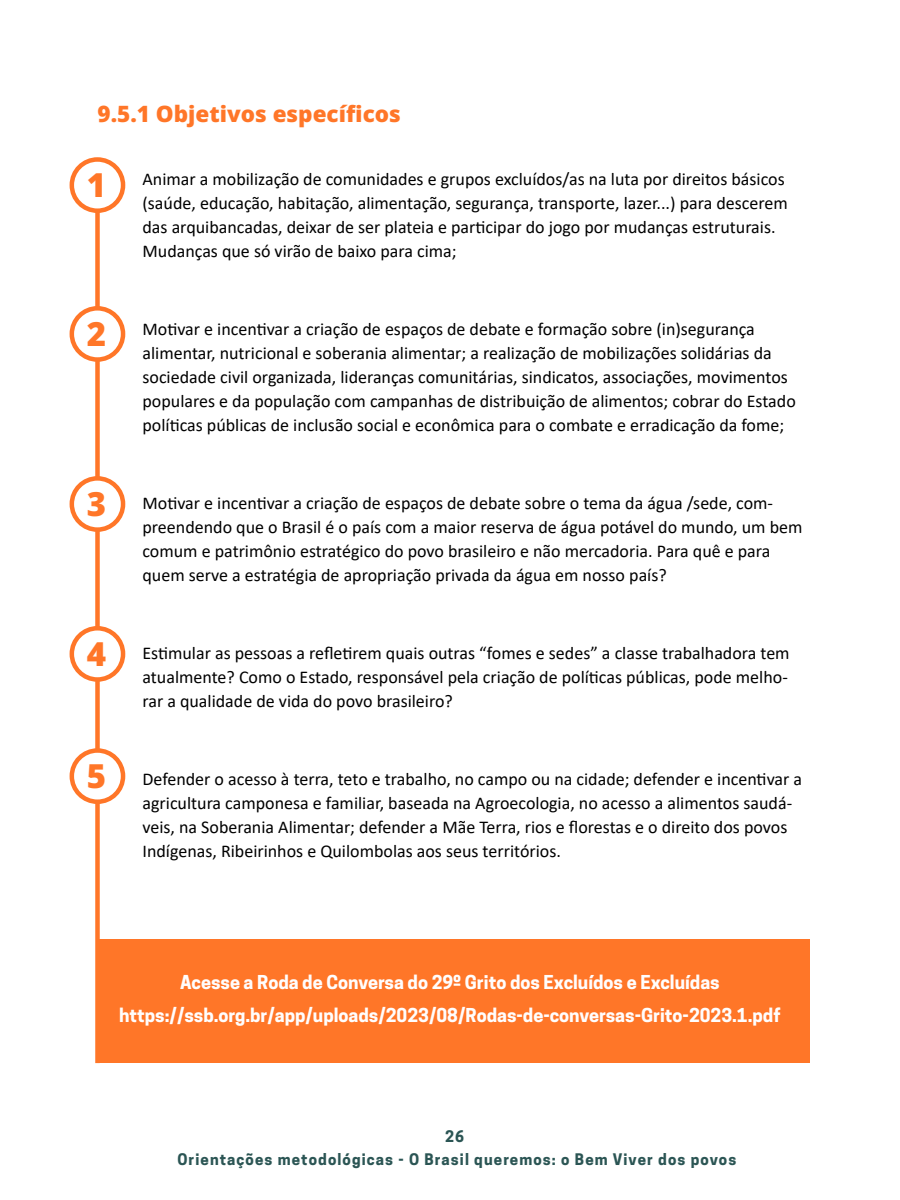
<style>
.page{position:relative;width:900px;height:1200px;background:#fff}
.page>*{position:absolute;margin:0;border:0;box-sizing:border-box;transform-origin:0 0}
.subtitulo{font:800 33px "Open Sans";color:#ff7628}
.subtitulo-2{font:800 22.5px "Open Sans";color:#ff7628}
.subtitulo-3{font:18px/24px "Calibri";color:#000}
.t1{font:700 18px "Cooper Hewitt";color:#fff}
.t2{font:700 15px/22.5px "Cooper Hewitt";letter-spacing:.075em;color:#2b5554;text-align:center}
</style>
<div class="page">
<div style="left:95px;top:164px;width:5px;height:899px;background:#ff7628"></div>
<div style="left:72px;top:159px;width:51px;height:52px;background:#fff;border-radius:50%"></div>
<div style="left:70px;top:157px;width:55px;height:56px;border:4px solid #ff7628;border-radius:50%"></div>
<div style="left:72px;top:308px;width:51px;height:52px;background:#fff;border-radius:50%"></div>
<div style="left:70px;top:306px;width:55px;height:56px;border:4px solid #ff7628;border-radius:50%"></div>
<div style="left:72px;top:478px;width:51px;height:52px;background:#fff;border-radius:50%"></div>
<div style="left:70px;top:476px;width:55px;height:56px;border:4px solid #ff7628;border-radius:50%"></div>
<div style="left:72px;top:628px;width:51px;height:52px;background:#fff;border-radius:50%"></div>
<div style="left:70px;top:626px;width:55px;height:56px;border:4px solid #ff7628;border-radius:50%"></div>
<div style="left:72px;top:751px;width:51px;height:51px;background:#fff;border-radius:50%"></div>
<div style="left:70px;top:748px;width:55px;height:56px;border:4px solid #ff7628;border-radius:50%"></div>
<div style="left:98px;top:940px;width:712px;height:123px;background:#ff7628"></div>
<p class="subtitulo-2" style="left:98px;top:98px;width:305px">9.5.1 Objetivos específicos</p>
<p class="subtitulo" style="left:87px;top:163px;width:21px">1</p>
<p class="subtitulo-3" style="left:142px;top:166px;width:647px">Animar a mobilização de comunidades e grupos excluídos/as na luta por direitos básicos (saúde, educação, habitação, alimentação, segurança, transporte, lazer...) para descerem das arquibancadas, deixar de ser plateia e participar do jogo por mudanças estruturais.<br>Mudanças que só virão de baixo para cima;</p>
<p class="subtitulo" style="left:87px;top:312px;width:21px">2</p>
<p class="subtitulo-3" style="left:142px;top:316px;width:655px">Motivar e incentivar a criação de espaços de debate e formação sobre (in)segurança alimentar, nutricional e soberania alimentar; a realização de mobilizações solidárias da sociedade civil organizada, lideranças comunitárias, sindicatos, associações, movimentos populares e da população com campanhas de distribuição de alimentos; cobrar do Estado políticas públicas de inclusão social e econômica para o combate e erradicação da fome;</p>
<p class="subtitulo" style="left:87px;top:482px;width:21px">3</p>
<p class="subtitulo-3" style="left:142px;top:490px;width:661px">Motivar e incentivar a criação de espaços de debate sobre o tema da água /sede, com&shy;preendendo que o Brasil é o país com a maior reserva de água potável do mundo, um bem comum e patrimônio estratégico do povo brasileiro e não mercadoria. Para quê e para quem serve a estratégia de apropriação privada da água em nosso país?</p>
<p class="subtitulo" style="left:87px;top:632px;width:21px">4</p>
<p class="subtitulo-3" style="left:142px;top:640px;width:649px;text-align:justify">Estimular as pessoas a refletirem quais outras “fomes e sedes” a classe trabalhadora tem atualmente? Como o Estado, responsável pela criação de políticas públicas, pode melho&shy;rar a qualidade de vida do povo brasileiro?</p>
<p class="subtitulo" style="left:87px;top:754px;width:21px">5</p>
<p class="subtitulo-3" style="left:142px;top:766px;width:661px">Defender o acesso à terra, teto e trabalho, no campo ou na cidade; defender e incentivar a agricultura camponesa e familiar, baseada na Agroecologia, no acesso a alimentos saudá&shy;veis, na Soberania Alimentar; defender a Mãe Terra, rios e florestas e o direito dos povos Indígenas, Ribeirinhos e Quilombolas aos seus territórios.</p>
<p class="t1" style="left:180px;top:971px;width:541px">Acesse a Roda de Conversa do 29º Grito dos Excluídos e Excluídas</p>
<p class="t1" style="left:119px;top:1004px;width:663px">https://ssb.org.br/app/uploads/2023/08/Rodas-de-conversas-Grito-2023.1.pdf</p>
<p class="t2" style="left:177px;top:1125px;width:560px">26<br>Orientações metodológicas - O Brasil queremos: o Bem Viver dos povos</p>
</div>
